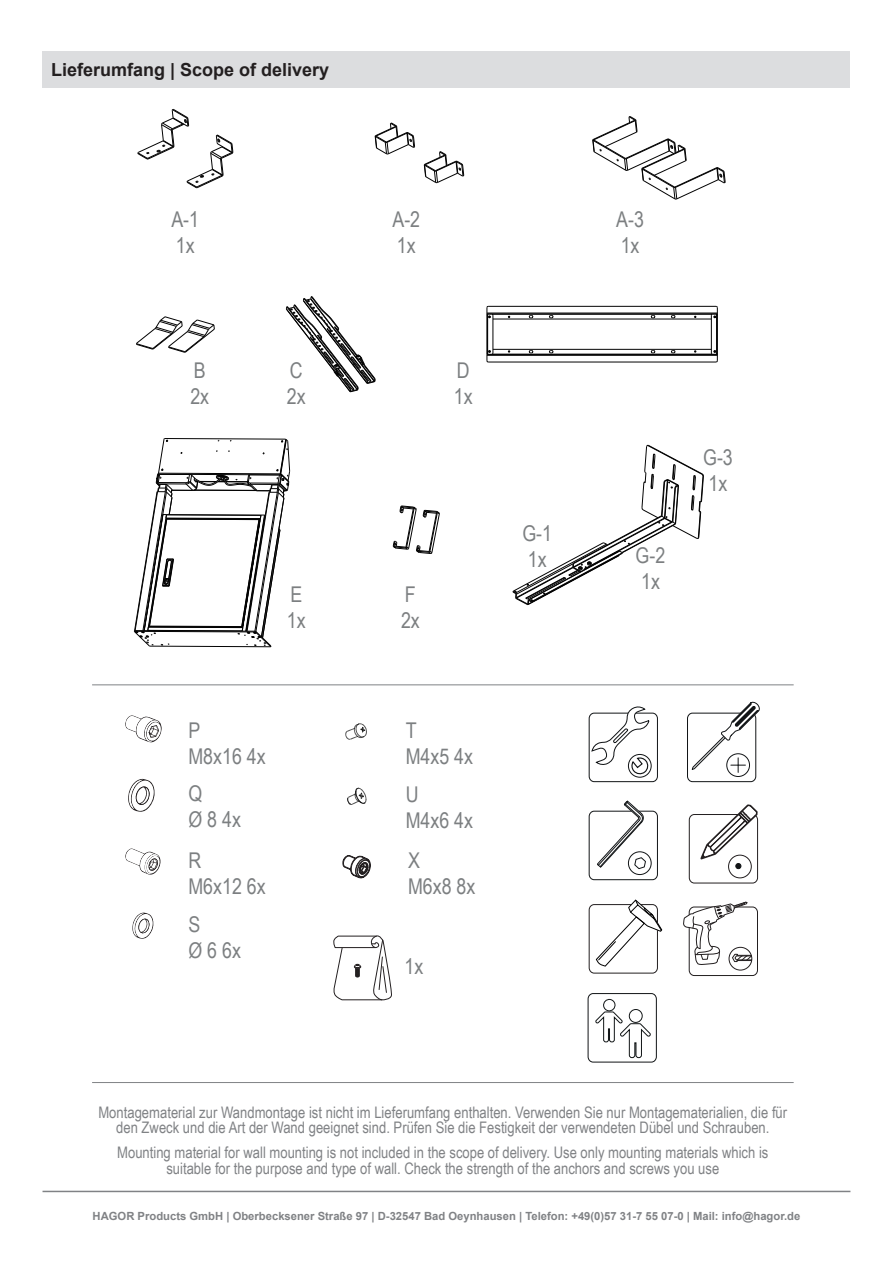
<style>
.page{position:relative;width:893px;height:1263px;background:#fff}
.page>*{position:absolute;margin:0;border:0;box-sizing:border-box;transform-origin:0 0}
.t1{font:21.75px/26.1px "Arial Narrow";color:#7c7f81}
.t2{font:700 18px "Arial";color:#231f20}
.t3{font:15.9px/15.9px "Arial Narrow";color:#808285;text-align:center}
.t4{font:700 11.25px "Arial";color:#808285}
</style>
<div class="page">
<hr style="left:43px;top:1191px;width:807px;height:1px;background:#808285">
<div style="left:43px;top:51px;width:807px;height:37px;background:#dcdddf"></div>
<svg style="left:343px;top:855px;width:28px;height:24px"></svg>
<hr style="left:92px;top:684px;width:702px;height:1px;background:#808285">
<hr style="left:92px;top:1082px;width:702px;height:1px;background:#808285">
<svg style="left:374px;top:122px;width:41px;height:33px"></svg>
<svg style="left:423px;top:151px;width:41px;height:32px"></svg>
<svg style="left:137px;top:109px;width:97px;height:80px"></svg>
<svg style="left:592px;top:116px;width:134px;height:84px"></svg>
<svg style="left:136px;top:316px;width:79px;height:37px"></svg>
<svg style="left:392px;top:505px;width:48px;height:49px"></svg>
<hr style="left:487px;top:314px;width:1px;height:40px;background:#030303">
<hr style="left:493px;top:315px;width:1px;height:38px;background:#030303">
<hr style="left:488px;top:362px;width:228px;height:1px;background:#030303">
<hr style="left:487px;top:355px;width:230px;height:1px;background:#030303">
<hr style="left:492px;top:354px;width:220px;height:1px;background:#030303">
<hr style="left:493px;top:349px;width:218px;height:1px;background:#030303">
<hr style="left:493px;top:319px;width:218px;height:1px;background:#030303">
<hr style="left:487px;top:314px;width:230px;height:1px;background:#030303">
<hr style="left:487px;top:313px;width:230px;height:1px;background:#030303">
<hr style="left:488px;top:306px;width:228px;height:1px;background:#030303">
<hr style="left:711px;top:315px;width:1px;height:38px;background:#030303">
<hr style="left:716px;top:314px;width:1px;height:40px;background:#030303">
<hr style="left:717px;top:314px;width:1px;height:47px;background:#030303">
<svg style="left:528px;top:350px;width:6px;height:4px"></svg>
<svg style="left:549px;top:350px;width:5px;height:4px"></svg>
<svg style="left:528px;top:314px;width:6px;height:5px"></svg>
<svg style="left:549px;top:314px;width:5px;height:5px"></svg>
<svg style="left:671px;top:350px;width:5px;height:4px"></svg>
<svg style="left:650px;top:350px;width:6px;height:4px"></svg>
<svg style="left:671px;top:314px;width:5px;height:5px"></svg>
<svg style="left:650px;top:314px;width:6px;height:5px"></svg>
<svg style="left:486px;top:305px;width:8px;height:13px"></svg>
<svg style="left:486px;top:350px;width:8px;height:13px"></svg>
<svg style="left:710px;top:305px;width:8px;height:13px"></svg>
<svg style="left:710px;top:350px;width:8px;height:13px"></svg>
<svg style="left:512px;top:444px;width:192px;height:162px"></svg>
<svg style="left:133px;top:438px;width:158px;height:210px"></svg>
<svg style="left:285px;top:296px;width:91px;height:97px"></svg>
<svg style="left:588px;top:899px;width:75px;height:75px"></svg>
<div style="left:689px;top:906px;width:69px;height:70px;border:1px solid #231f20;border-radius:5px"></div>
<svg style="left:683px;top:901px;width:69px;height:75px"></svg>
<div style="left:689px;top:814px;width:69px;height:69px;border:1px solid #231f20;border-radius:5px"></div>
<div style="left:728px;top:855px;width:24px;height:23px;border:1px solid #231f20;border-radius:50%"></div>
<svg style="left:700px;top:804px;width:58px;height:65px"></svg>
<div style="left:687px;top:713px;width:69px;height:69px;border:1px solid #111416;border-radius:5px"></div>
<div style="left:726px;top:753px;width:24px;height:24px;border:1px solid #111416;border-radius:50%"></div>
<svg style="left:691px;top:701px;width:69px;height:71px"></svg>
<div style="left:589px;top:811px;width:69px;height:69px;border:1px solid #111416;border-radius:5px"></div>
<div style="left:628px;top:851px;width:24px;height:24px;border:1px solid #111416;border-radius:50%"></div>
<svg style="left:596px;top:800px;width:50px;height:70px"></svg>
<div style="left:588px;top:993px;width:69px;height:69px;border:1px solid #111416;border-radius:5px"></div>
<svg style="left:595px;top:998px;width:56px;height:60px"></svg>
<svg style="left:125px;top:715px;width:37px;height:27px"></svg>
<svg style="left:125px;top:848px;width:36px;height:27px"></svg>
<svg style="left:345px;top:723px;width:22px;height:17px"></svg>
<svg style="left:347px;top:787px;width:20px;height:18px"></svg>
<svg style="left:128px;top:779px;width:27px;height:33px"></svg>
<svg style="left:132px;top:912px;width:22px;height:27px"></svg>
<div style="left:589px;top:713px;width:69px;height:69px;border:1px solid #111416;border-radius:5px"></div>
<svg style="left:591px;top:706px;width:59px;height:70px"></svg>
<div style="left:628px;top:754px;width:24px;height:24px;border:1px solid #111416;border-radius:50%"></div>
<svg style="left:333px;top:935px;width:59px;height:65px"></svg>
<p class="t2" style="left:51px;top:57px;width:280px">Lieferumfang | Scope of delivery</p>
<h1 class="t1" style="left:171px;top:206px;width:29px">A-1<br>1x</h1>
<h1 class="t1" style="left:392px;top:206px;width:29px">A-2<br>1x</h1>
<h1 class="t1" style="left:616px;top:206px;width:29px">A-3<br>1x</h1>
<h1 class="t1" style="left:190px;top:356px;width:20px">B<br>2x</h1>
<h1 class="t1" style="left:287px;top:356px;width:20px">C<br>2x</h1>
<h1 class="t1" style="left:454px;top:356px;width:20px">D<br>1x</h1>
<h1 class="t1" style="left:287px;top:580px;width:20px">E<br>1x</h1>
<h1 class="t1" style="left:401px;top:580px;width:20px">F<br>2x</h1>
<h1 class="t1" style="left:188px;top:716px;width:79px">P<br>M8x16 4x</h1>
<h1 class="t1" style="left:188px;top:780px;width:54px">Q<br>Ø 8 4x</h1>
<h1 class="t1" style="left:188px;top:846px;width:79px">R<br>M6x12 6x</h1>
<h1 class="t1" style="left:188px;top:910px;width:54px">S<br>Ø 6 6x</h1>
<h1 class="t1" style="left:406px;top:716px;width:69px">T<br>M4x5 4x</h1>
<h1 class="t1" style="left:406px;top:781px;width:69px">U<br>M4x6 4x</h1>
<h1 class="t1" style="left:408px;top:846px;width:69px">X<br>M6x8 8x</h1>
<h1 class="t1" style="left:405px;top:952px;width:20px">1x</h1>
<h1 class="t1" style="left:522px;top:519px;width:31px">G-1<br>1x</h1>
<h1 class="t1" style="left:636px;top:542px;width:31px">G-2<br>1x</h1>
<h1 class="t1" style="left:703px;top:443px;width:31px">G-3<br>1x</h1>
<p class="t3" style="left:98px;top:1103px;width:690px">Montagematerial zur Wandmontage ist nicht im Lieferumfang enthalten. Verwenden Sie nur Montagematerialien, die für den Zweck und die Art der Wand geeignet sind. Prüfen Sie die Festigkeit der verwendeten Dübel und Schrauben.</p>
<p class="t3" style="left:117px;top:1144px;width:653px">Mounting material for wall mounting is not included in the scope of delivery. Use only mounting materials which is suitable for the purpose and type of wall. Check the strength of the anchors and screws you use</p>
<p class="t4" style="left:93px;top:1208px;width:709px">HAGOR Products GmbH | Oberbecksener Straße 97 | D-32547 Bad Oeynhausen | Telefon: +49(0)57 31-7 55 07-0 | Mail: info@hagor.de</p>
</div>
